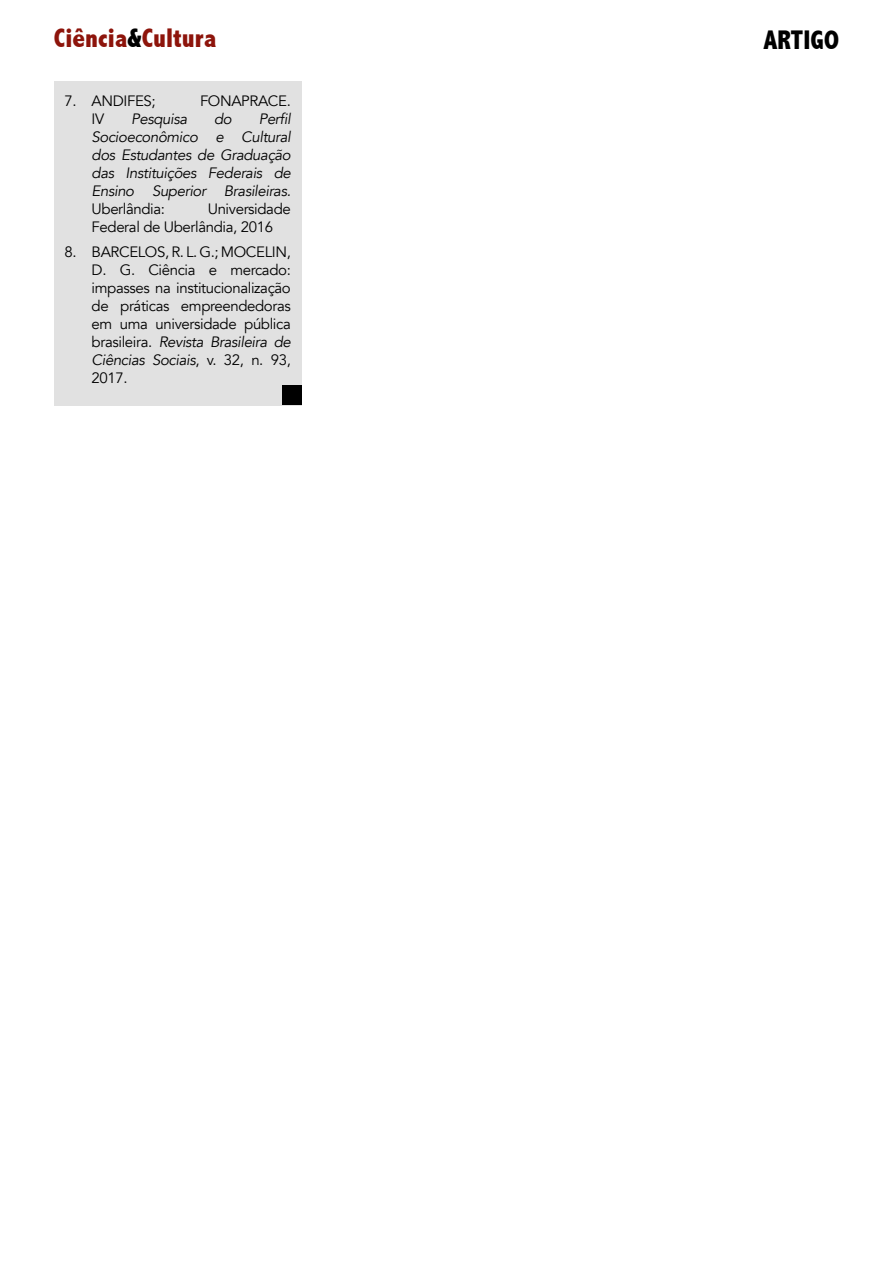
<style>
.page{position:relative;width:893px;height:1263px;background:#fff}
.page>*{position:absolute;margin:0;border:0;box-sizing:border-box;transform-origin:0 0}
.t1{font:800 condensed 27px "Abadi";color:#8d140b}
.t2{font:800 condensed 27px "Abadi";color:#000}
.t3{font:15px/18px "Avenir";letter-spacing:-.025em;color:#000}
.t4{font:italic 15px/18px "Avenir";letter-spacing:-.025em;color:#000;text-align:justify}
.s1{color:#000}
.s2{font-style:italic}
</style>
<div class="page">
<div style="left:54px;top:81px;width:247px;height:324px;background:#e1e1e1"></div>
<div style="left:282px;top:386px;width:19px;height:19px;background:#000"></div>
<h1 class="t1" style="left:54px;top:22px;width:164px">Ciência<span class="s1">&amp;</span>Cultura</h1>
<h1 class="t2" style="left:763px;top:25px;width:77px">ARTIGO</h1>
<p class="t3" style="left:65px;top:93px;width:93px">7. ANDIFES;</p>
<p class="t3" style="left:200px;top:93px;width:92px">FONAPRACE.</p>
<p class="t3" style="left:92px;top:111px;width:14px">IV</p>
<p class="t4" style="left:131px;top:111px;width:57px">Pesquisa</p>
<p class="t4" style="left:214px;top:111px;width:19px">do</p>
<p class="t4" style="left:92px;top:111px;width:201px;text-indent:167px">Perfil Socioeconômico e Cultural dos Estudantes de Graduação das Instituições Federais de Ensino Superior Brasileiras.</p>
<p class="t3" style="left:92px;top:201px;width:75px">Uberlândia:</p>
<p class="t3" style="left:92px;top:201px;width:201px;text-indent:116px">Universidade<br>Federal de Uberlândia, 2016</p>
<p class="t3" style="left:92px;top:243px;width:201px;text-align:justify;text-indent:-27px">8. BARCELOS, R. L. G.; MOCELIN, D. G. Ciência e mercado: impasses na institucionalização de práticas empreendedoras em uma universidade pública brasileira. <span class="s2">Revista Brasileira de Ciências Sociais</span>, v. 32, n. 93, 2017.</p>
</div>
